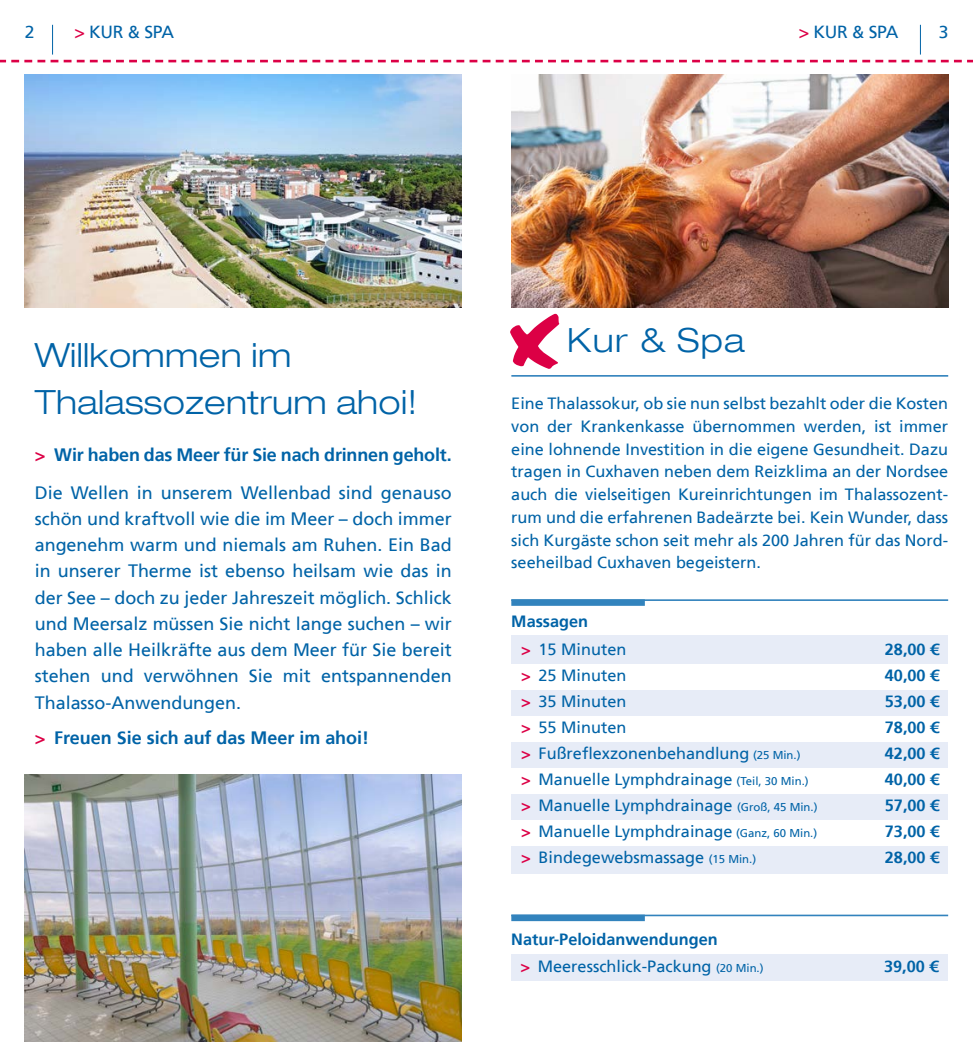
<style>
.page{position:relative;width:973px;height:1042px;background:#fff}
.page>*{position:absolute;margin:0;border:0;box-sizing:border-box;transform-origin:0 0}
.t1{font:300 expanded 33.25px/47.2px "Helvetica Neue LT";letter-spacing:.01em;color:#0063a7}
.t2{font:17.85px/26.2px "Frutiger LT";color:#0063a7;text-align:justify}
.t3{font:700 17.85px "Frutiger LT";letter-spacing:-.01em;color:#0063a7}
.t4{font:17.5px "Frutiger LT";letter-spacing:-.02em;color:#0063a7}
.t5{font:16.28px/22.8px "Frutiger LT";color:#0063a7;text-align:justify}
.t6{font:700 16.28px/26.9px "Frutiger LT";color:#0063a7}
.s1{color:#dc0046}
.s2{font-weight:700}
.s3{font-weight:700;color:#dc0046}
.s4{font-size:11.38px}
.s5{font-weight:400}
.s6{font-weight:400;font-size:11.38px}
</style>
<div class="page">
<svg style="left:0;top:60px;width:972px;height:2px"></svg>
<hr style="left:52px;top:25px;width:1px;height:30px;background:#0063a7">
<hr style="left:919px;top:25px;width:1px;height:30px;background:#0063a7">
<img style="left:25px;top:774px;width:436px;height:268px">
<img style="left:25px;top:74px;width:436px;height:234px">
<div style="left:511px;top:954px;width:436px;height:26px;background:#e7ecf7"></div>
<hr style="left:511px;top:914px;width:436px;height:2px;background:#3283bd">
<div style="left:511px;top:914px;width:133px;height:7px;background:#3283bd"></div>
<div style="left:511px;top:635px;width:436px;height:239px;background:#e7ecf7"></div>
<hr style="left:511px;top:599px;width:436px;height:2px;background:#3283bd">
<div style="left:511px;top:599px;width:133px;height:7px;background:#3283bd"></div>
<div style="left:506px;top:664px;width:449px;height:25px;background:#fff"></div>
<div style="left:506px;top:716px;width:449px;height:25px;background:#fff"></div>
<div style="left:506px;top:768px;width:449px;height:25px;background:#fff"></div>
<div style="left:506px;top:820px;width:449px;height:26px;background:#fff"></div>
<img style="left:511px;top:74px;width:436px;height:234px">
<hr style="left:511px;top:375px;width:437px;height:2px;background:#3283bd">
<svg style="left:510px;top:314px;width:49px;height:55px"></svg>
<p class="t4" style="left:25px;top:22px;width:11px">2</p>
<p class="t4" style="left:74px;top:22px;width:101px"><span class="s1">&gt;</span> KUR &amp; SPA</p>
<p class="t4" style="left:798px;top:22px;width:101px"><span class="s1">&gt;</span> KUR &amp; SPA</p>
<p class="t4" style="left:938px;top:22px;width:11px">3</p>
<h1 class="t1" style="left:35px;top:331px;width:384px">Willkommen im<br>Thalassozentrum ahoi!</h1>
<p class="t3" style="left:35px;top:444px;width:418px"><span class="s1">&gt;</span> Wir haben das Meer für Sie nach drinnen geholt.</p>
<p class="t2" style="left:35px;top:479px;width:418px">Die Wellen in unserem Wellenbad sind genauso schön und kraftvoll wie die im Meer – doch immer angenehm warm und niemals am Ruhen. Ein Bad in unserer Therme ist ebenso heilsam wie das in der See – doch zu jeder Jahreszeit möglich. Schlick und Meersalz müssen Sie nicht lange suchen – wir haben alle Heilkräfte aus dem Meer für Sie bereit stehen und verwöhnen Sie mit entspannenden Thalasso-Anwendungen.</p>
<p class="t3" style="left:35px;top:727px;width:336px"><span class="s1">&gt;</span> Freuen Sie sich auf das Meer im ahoi!</p>
<h1 class="t1" style="left:566px;top:316px;width:179px">Kur &amp; Spa</h1>
<p class="t5" style="left:511px;top:392px;width:438px">Eine Thalassokur, ob sie nun selbst bezahlt oder die Kosten von der Krankenkasse übernommen werden, ist immer eine lohnende Investition in die eigene Gesundheit. Dazu tragen in Cuxhaven neben dem Reizklima an der Nordsee auch die vielseitigen Kureinrichtungen im Thalassozent&shy;rum und die erfahrenen Badeärzte bei. Kein Wunder, dass sich Kurgäste schon seit mehr als 200 Jahren für das Nord&shy;seeheilbad Cuxhaven begeistern.</p>
<p class="t5" style="left:521px;top:607px;width:107px;line-height:27.8px;text-indent:-10px"><span class="s2">Massagen<br></span><span class="s3">&gt;</span> 15 Minuten</p>
<p class="t6" style="left:884px;top:635px;width:56px">28,00 €</p>
<p class="t5" style="left:521px;top:664px;width:107px"><span class="s3">&gt;</span> 25 Minuten</p>
<p class="t6" style="left:884px;top:661px;width:56px">40,00 €</p>
<p class="t5" style="left:521px;top:690px;width:107px"><span class="s3">&gt;</span> 35 Minuten</p>
<p class="t6" style="left:884px;top:688px;width:56px">53,00 €</p>
<p class="t5" style="left:521px;top:716px;width:107px"><span class="s3">&gt;</span> 55 Minuten</p>
<p class="t6" style="left:884px;top:714px;width:56px">78,00 €</p>
<p class="t5" style="left:521px;top:742px;width:281px"><span class="s3">&gt;</span> Fußreflexzonenbehandlung <span class="s4">(25 Min.)</span></p>
<p class="t6" style="left:884px;top:740px;width:56px">42,00 €</p>
<p class="t5" style="left:521px;top:768px;width:289px"><span class="s3">&gt;</span> Manuelle Lymphdrainage <span class="s4">(Teil, 30 Min.)</span></p>
<p class="t6" style="left:884px;top:766px;width:56px">40,00 €</p>
<p class="t5" style="left:521px;top:794px;width:298px"><span class="s3">&gt;</span> Manuelle Lymphdrainage <span class="s4">(Groß, 45 Min.)</span></p>
<p class="t6" style="left:884px;top:792px;width:56px">57,00 €</p>
<p class="t5" style="left:521px;top:820px;width:297px"><span class="s3">&gt;</span> Manuelle Lymphdrainage <span class="s4">(Ganz, 60 Min.)</span></p>
<p class="t6" style="left:884px;top:818px;width:56px">73,00 €</p>
<p class="t5" style="left:521px;top:846px;width:236px"><span class="s3">&gt;</span> Bindegewebsmassage <span class="s4">(15 Min.)</span></p>
<p class="t6" style="left:884px;top:844px;width:56px">28,00 €</p>
<p class="t6" style="left:520px;top:926px;width:244px;text-indent:-9px">Natur-Peloidanwendungen<br><span class="s1">&gt;</span> <span class="s5">Meeresschlick-Packung</span> <span class="s6">(20 Min.)</span></p>
<p class="t6" style="left:884px;top:952px;width:56px">39,00 €</p>
</div>
